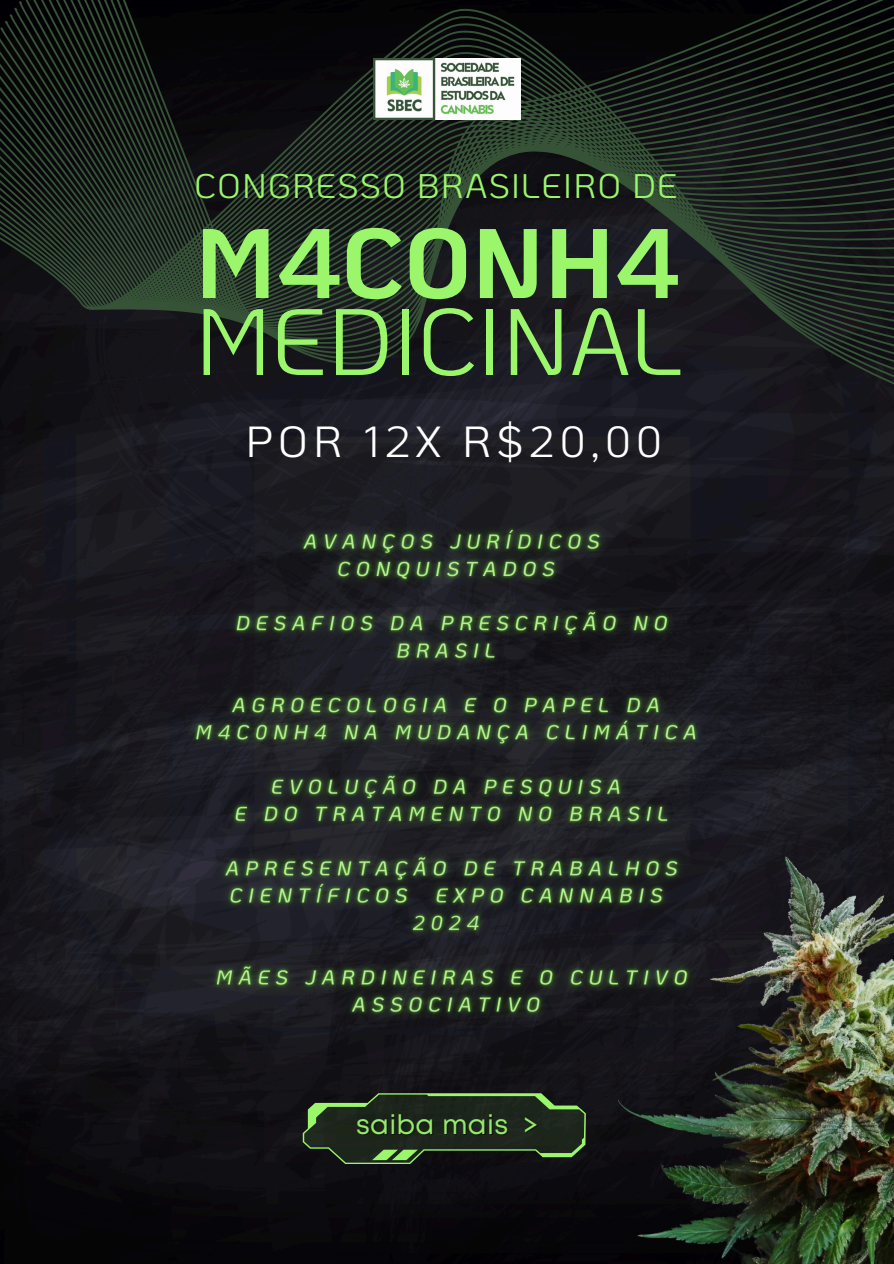
<style>
.page{position:relative;width:894px;height:1264px;background:#fff}
.page>*{position:absolute;margin:0;border:0;box-sizing:border-box;transform-origin:0 0}
.t1{font:700 98.55px "Ko Ho";color:#9bf66b}
.t2{font:94.05px "Ko Ho";color:#9bf66b}
.t3{font:43.5px "Ko Ho";letter-spacing:.12em;color:#fff}
.t4{font:34.05px "Ko Ho";letter-spacing:.04em;color:#9bf66b}
.t5{font:27px "Mont";letter-spacing:.01em;color:#94ea6b}
.s1{color:rgb(0 0 0/.4)}
</style>
<div class="page">
<img style="left:0;top:455px;width:893px;height:808px">
<svg style="left:0;top:0;width:893px;height:455px;background:#181d1c"></svg>
<img style="left:374px;top:59px;width:146px;height:60px">
<img style="left:618px;top:836px;width:275px;height:427px">
<img style="left:173px;top:507px;width:551px;height:531px">
<svg style="left:303px;top:1093px;width:282px;height:70px;background:#263421"></svg>
<p class="t4" style="left:194px;top:162px;width:484px">CONGRESSO BRASILEIRO DE</p>
<h2 class="t1" style="left:194px;top:195px;width:486px">M4CONH4</h2>
<h3 class="t2" style="left:194px;top:277px;width:490px">MEDICINAL</h3>
<h1 class="t3" style="left:245px;top:411px;width:418px">POR 12X R$20,00</h1>
<p class="t5" style="left:356px;top:1114px;width:184px">saiba mais <span class="s1">&gt;</span></p>
</div>
